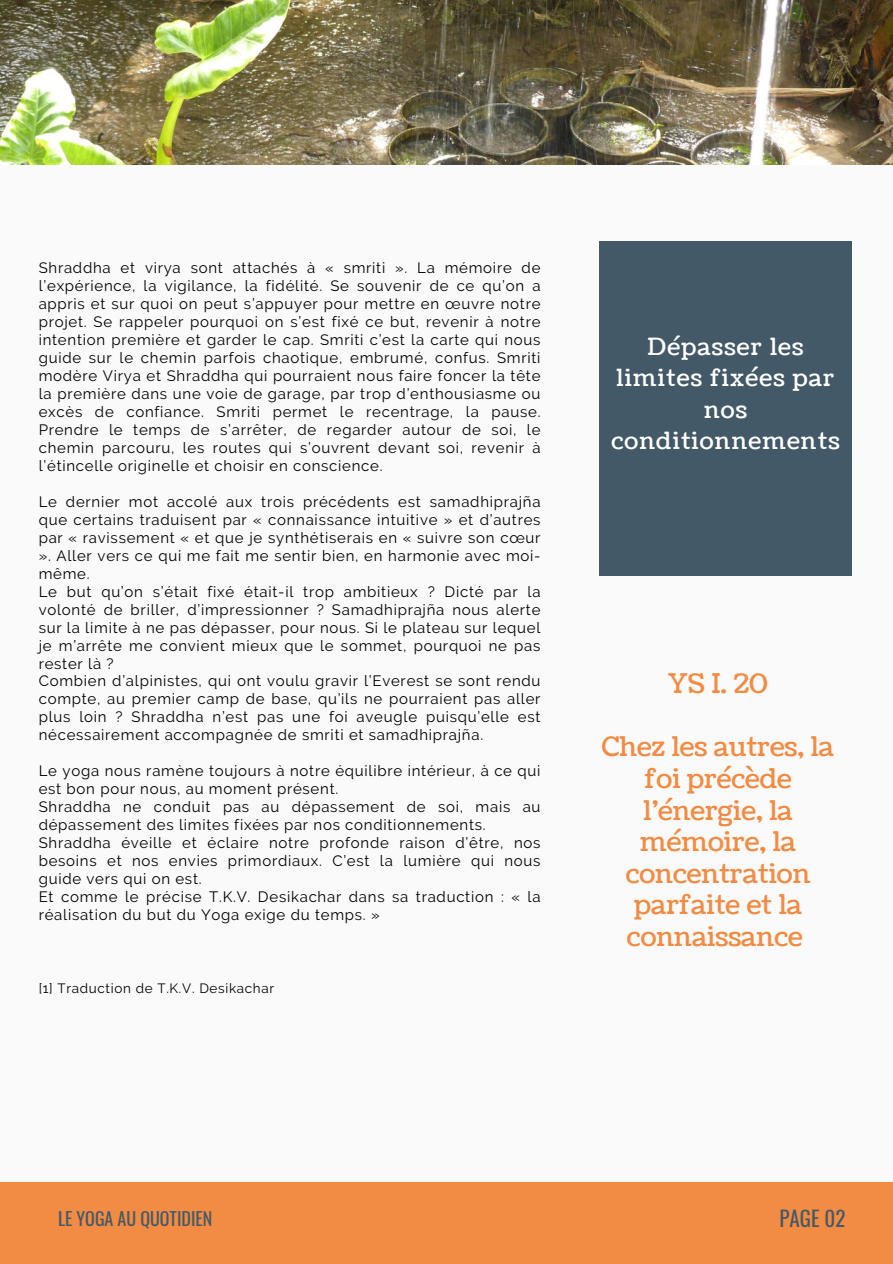
<style>
.page{position:relative;width:893px;height:1264px;background:#fff}
.page>*{position:absolute;margin:0;border:0;box-sizing:border-box;transform-origin:0 0}
.t1{font:27px/31.5px "Coustard";color:#f28b43;text-align:center}
.t2{font:23.55px/31.5px "Coustard";letter-spacing:.05em;color:#fff;text-align:center}
.t3{font:21px "Oswald";color:#435967}
.t4{font:18px "Oswald";color:#435967}
.t5{font:15px/18px "Raleway";letter-spacing:.05em;color:#000;text-align:justify}
.t6{font:13.5px "Raleway";letter-spacing:.05em;color:#000}
</style>
<div class="page">
<div style="left:0;top:0;width:892px;height:1263px;background:#fafafa"></div>
<div style="left:0;top:1182px;width:892px;height:81px;background:#f28b43"></div>
<div style="left:599px;top:241px;width:252px;height:334px;background:#435967"></div>
<img style="left:0;top:0;width:892px;height:164px">
<p class="t5" style="left:39px;top:259px;width:503px">Shraddha et virya sont attachés à « smriti ». La mémoire de l’expérience, la vigilance, la fidélité. Se souvenir de ce qu’on a appris et sur quoi on peut s’appuyer pour mettre en œuvre notre projet. Se rappeler pourquoi on s’est fixé ce but, revenir à notre intention première et garder le cap. Smriti c’est la carte qui nous guide sur le chemin parfois chaotique, embrumé, confus. Smriti modère Virya et Shraddha qui pourraient nous faire foncer la tête la première dans une voie de garage, par trop d’enthousiasme ou excès de confiance. Smriti permet le recentrage, la pause.<br>Prendre le temps de s’arrêter, de regarder autour de soi, le chemin parcouru, les routes qui s’ouvrent devant soi, revenir à l’étincelle originelle et choisir en conscience.</p>
<p class="t5" style="left:39px;top:492px;width:503px">Le dernier mot accolé aux trois précédents est samadhiprajña que certains traduisent par « connaissance intuitive » et d’autres par « ravissement « et que je synthétiserais en « suivre son cœur ». Aller vers ce qui me fait me sentir bien, en harmonie avec moi&shy;même.</p>
<p class="t5" style="left:39px;top:582px;width:503px">Le but qu’on s’était fixé était-il trop ambitieux ? Dicté par la volonté de briller, d’impressionner ? Samadhiprajña nous alerte sur la limite à ne pas dépasser, pour nous. Si le plateau sur lequel je m’arrête me convient mieux que le sommet, pourquoi ne pas rester là ?</p>
<p class="t5" style="left:39px;top:672px;width:503px">Combien d’alpinistes, qui ont voulu gravir l’Everest se sont rendu compte, au premier camp de base, qu’ils ne pourraient pas aller plus loin ? Shraddha n’est pas une foi aveugle puisqu’elle est nécessairement accompagnée de smriti et samadhiprajña.</p>
<p class="t5" style="left:39px;top:762px;width:503px">Le yoga nous ramène toujours à notre équilibre intérieur, à ce qui est bon pour nous, au moment présent.</p>
<p class="t5" style="left:39px;top:798px;width:503px">Shraddha ne conduit pas au dépassement de soi, mais au dépassement des limites fixées par nos conditionnements.</p>
<p class="t5" style="left:39px;top:833px;width:503px">Shraddha éveille et éclaire notre profonde raison d’être, nos besoins et nos envies primordiaux. C’est la lumière qui nous guide vers qui on est.</p>
<p class="t5" style="left:39px;top:887px;width:503px">Et comme le précise T.K.V. Desikachar dans sa traduction : « la réalisation du but du Yoga exige du temps. »</p>
<p class="t6" style="left:39px;top:980px;width:237px">[1] Traduction de T.K.V. Desikachar</p>
<p class="t2" style="left:611px;top:331px;width:230px">Dépasser les limites fixées par nos conditionnements</p>
<p class="t1" style="left:668px;top:669px;width:101px">YS I. 20</p>
<p class="t1" style="left:602px;top:732px;width:234px">Chez les autres, la foi précède l’énergie, la mémoire, la concentration parfaite et la connaissance</p>
<p class="t4" style="left:58px;top:1204px;width:156px">LE YOGA AU QUOTIDIEN</p>
<p class="t3" style="left:779px;top:1201px;width:67px">PAGE 02</p>
</div>
